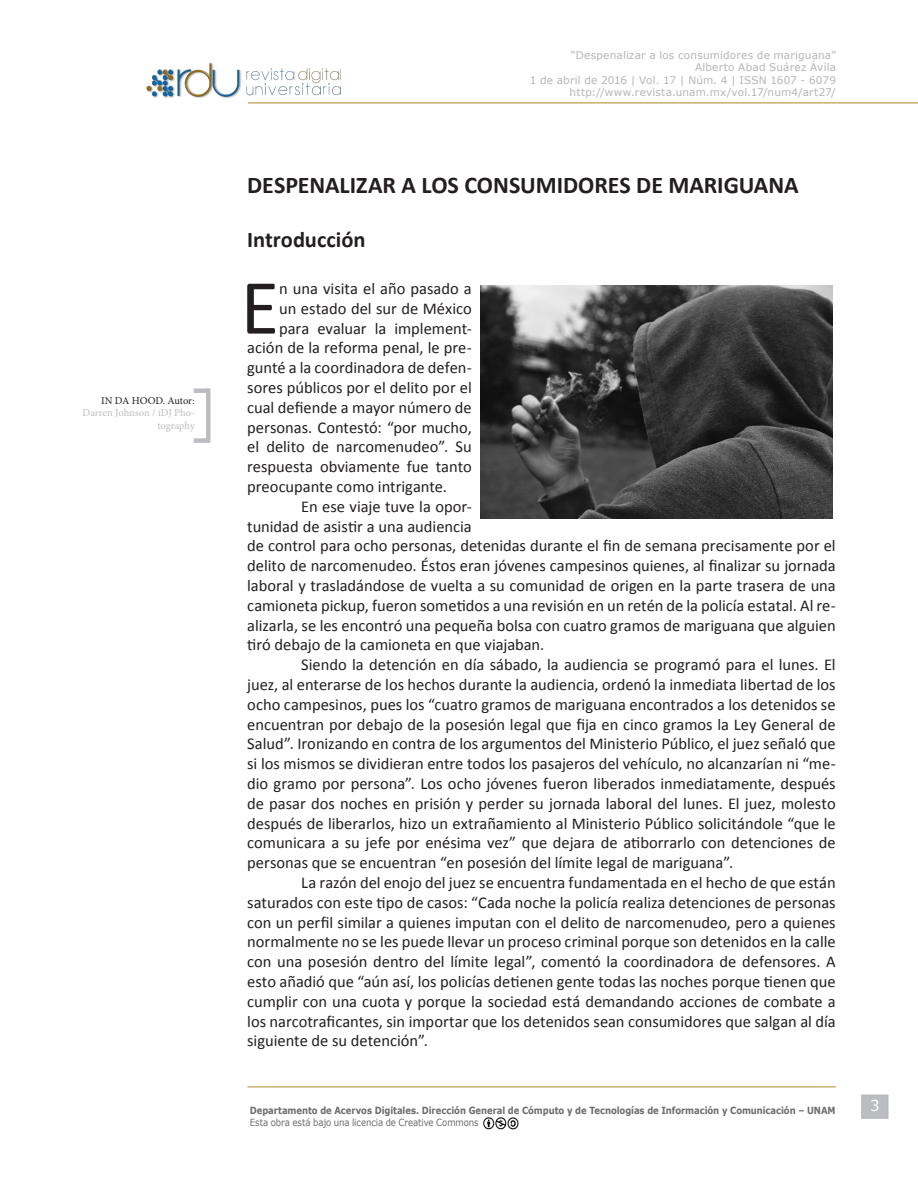
<style>
.page{position:relative;width:918px;height:1188px;background:#fff}
.page>*{position:absolute;margin:0;border:0;box-sizing:border-box;transform-origin:0 0}
.subtitulo_2_de_texto{font:78.9px "Calibri";color:#231f20}
.subtitulo_de_texto_n{font:700 24px "Calibri";color:#231f20}
.subtitulo_2_de_texto-2{font:700 22.5px "Calibri";color:#231f20}
.subtitulo_2_de_texto-3{font:16.5px/19.8px "Calibri";color:#231f20;text-align:justify}
.t1{font:15px "Verdana";color:#fff}
.t2{font:10.5px/12.6px "Verdana";letter-spacing:.015em;color:#b4b5b8;text-align:right}
.epigrafe{font:10.5px/12.6px "Minion Pro";letter-spacing:-.005em;color:#bcbdc0;text-align:right}
.t3{font:700 9.9px "Verdana";letter-spacing:-.01em;color:#6c6d70;scale:.86 1}
.t4{font:9.9px "Verdana";letter-spacing:-.01em;color:#6c6d70;scale:.87 1}
.s1{color:#231f20}
</style>
<div class="page">
<div style="left:861px;top:1095px;width:27px;height:24px;background:#bcbdc0"></div>
<hr style="left:247px;top:102px;width:671px;height:2px;background:#cbb87c">
<hr style="left:248px;top:103px;width:670px;height:1px;background:#ba9b32">
<hr style="left:247px;top:1086px;width:589px;height:2px;background:#cab677">
<hr style="left:248px;top:1087px;width:588px;height:1px;background:#ba9b32">
<img style="left:483px;top:1117px;width:36px;height:13px">
<img style="left:146px;top:63px;width:195px;height:35px">
<img style="left:481px;top:285px;width:352px;height:234px">
<div style="left:206px;top:389px;width:5px;height:54px;background:#bcbdc0"></div>
<div style="left:194px;top:438px;width:15px;height:5px;background:#bcbdc0"></div>
<div style="left:194px;top:388px;width:15px;height:5px;background:#bcbdc0"></div>
<p class="epigrafe" style="left:83px;top:394px;width:114px"><span class="s1">IN DA HOOD. Autor:<br></span>Darren Johnson / iDJ Pho&shy;tography</p>
<p class="t2" style="left:530px;top:48px;width:308px">“Despenalizar a los consumidores de mariguana” Alberto Abad Suárez Ávila<br>1 de abril de 2016 | Vol. 17 | Núm. 4 | ISSN 1607 - 6079 http://www.revista.unam.mx/vol.17/num4/art27/</p>
<p class="subtitulo_de_texto_n" style="left:247px;top:170px;width:553px">DESPENALIZAR A LOS CONSUMIDORES DE MARIGUANA</p>
<p class="subtitulo_2_de_texto-2" style="left:247px;top:225px;width:120px">Introducción</p>
<p class="subtitulo_2_de_texto" style="left:241px;top:258px;width:40px">E</p>
<p class="subtitulo_2_de_texto-3" style="left:279px;top:279px;width:194px">n una visita el año pasado a</p>
<p class="subtitulo_2_de_texto-3" style="left:279px;top:298px;width:194px">un estado del sur de México</p>
<p class="subtitulo_2_de_texto-3" style="left:279px;top:318px;width:194px">para evaluar la implement-</p>
<p class="subtitulo_2_de_texto-3" style="left:247px;top:338px;width:226px">ación de la reforma penal, le pre-</p>
<p class="subtitulo_2_de_texto-3" style="left:247px;top:358px;width:226px">gunté a la coordinadora de defen-</p>
<p class="subtitulo_2_de_texto-3" style="left:247px;top:378px;width:226px">sores públicos por el delito por el</p>
<p class="subtitulo_2_de_texto-3" style="left:247px;top:397px;width:226px">cual defiende a mayor número de</p>
<p class="subtitulo_2_de_texto-3" style="left:247px;top:417px;width:226px">personas. Contestó: “por mucho,</p>
<p class="subtitulo_2_de_texto-3" style="left:247px;top:437px;width:226px">el delito de narcomenudeo”. Su</p>
<p class="subtitulo_2_de_texto-3" style="left:247px;top:457px;width:226px">respuesta obviamente fue tanto</p>
<p class="subtitulo_2_de_texto-3" style="left:247px;top:477px;width:201px">preocupante como intrigante.</p>
<p class="subtitulo_2_de_texto-3" style="left:247px;top:496px;width:590px;text-align:left;text-indent:54px">En ese viaje tuve la opor-<br>tunidad de asistir a una audiencia<br>de control para ocho personas, detenidas durante el fin de semana precisamente por el delito de narcomenudeo. Éstos eran jóvenes campesinos quienes, al finalizar su jornada laboral y trasladándose de vuelta a su comunidad de origen en la parte trasera de una camioneta pickup, fueron sometidos a una revisión en un retén de la policía estatal. Al re&shy;alizarla, se les encontró una pequeña bolsa con cuatro gramos de mariguana que alguien tiró debajo de la camioneta en que viajaban.</p>
<p class="subtitulo_2_de_texto-3" style="left:247px;top:655px;width:590px;text-indent:54px">Siendo la detención en día sábado, la audiencia se programó para el lunes. El juez, al enterarse de los hechos durante la audiencia, ordenó la inmediata libertad de los ocho campesinos, pues los “cuatro gramos de mariguana encontrados a los detenidos se encuentran por debajo de la posesión legal que fija en cinco gramos la Ley General de Salud”. Ironizando en contra de los argumentos del Ministerio Público, el juez señaló que si los mismos se dividieran entre todos los pasajeros del vehículo, no alcanzarían ni “me&shy;dio gramo por persona”. Los ocho jóvenes fueron liberados inmediatamente, después de pasar dos noches en prisión y perder su jornada laboral del lunes. El juez, molesto después de liberarlos, hizo un extrañamiento al Ministerio Público solicitándole “que le comunicara a su jefe por enésima vez” que dejara de atiborrarlo con detenciones de personas que se encuentran “en posesión del límite legal de mariguana”.</p>
<p class="subtitulo_2_de_texto-3" style="left:247px;top:873px;width:590px;text-indent:54px">La razón del enojo del juez se encuentra fundamentada en el hecho de que están saturados con este tipo de casos: “Cada noche la policía realiza detenciones de personas con un perfil similar a quienes imputan con el delito de narcomenudeo, pero a quienes normalmente no se les puede llevar un proceso criminal porque son detenidos en la calle con una posesión dentro del límite legal”, comentó la coordinadora de defensores. A esto añadió que “aún así, los policías detienen gente todas las noches porque tienen que cumplir con una cuota y porque la sociedad está demandando acciones de combate a los narcotraficantes, sin importar que los detenidos sean consumidores que salgan al día siguiente de su detención”.</p>
<p class="t3" style="left:250px;top:1103px;width:683px">Departamento de Acervos Digitales. Dirección General de Cómputo y de Tecnologías de Información y Comunicación – UNAM</p>
<p class="t4" style="left:250px;top:1115px;width:265px">Esta obra está bajo una licencia de Creative Commons</p>
<p class="t1" style="left:870px;top:1096px;width:11px">3</p>
</div>
